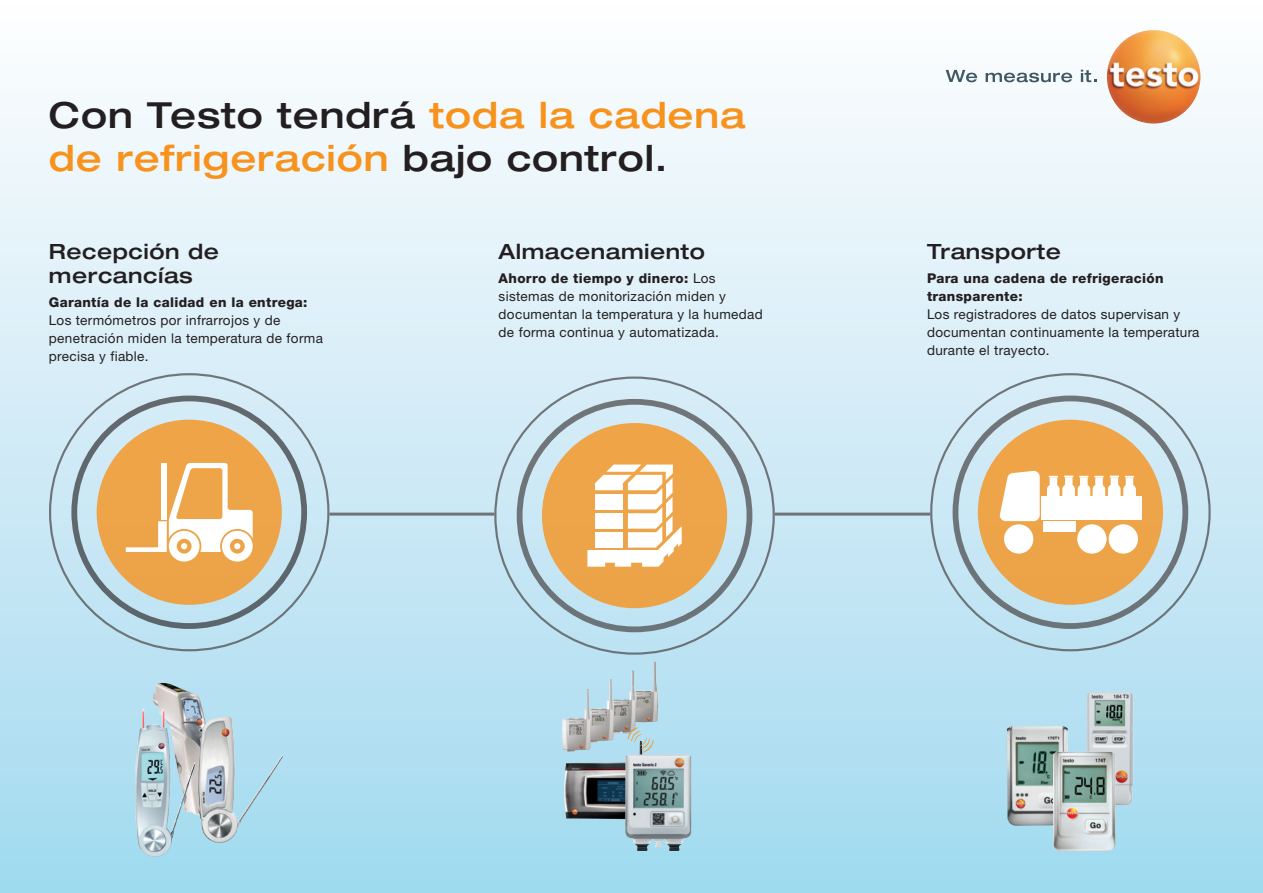
<style>
.page{position:relative;width:1263px;height:893px;background:#fff}
.page>*{position:absolute;margin:0;border:0;box-sizing:border-box;transform-origin:0 0}
.t1{font:500 expanded 36px/43.2px "Helvetica Neue LTW1 G";letter-spacing:.025em;color:#f7931d}
.t2{font:500 expanded 21px/24px "Helvetica Neue LTW1 G";letter-spacing:.025em;color:#231f20}
.t3{font:13.5px/18px "Helvetica Neue LTW1 G";letter-spacing:.025em;color:#231f20}
.t4{font:800 13.5px/18px "Helvetica Neue LTW1 G";letter-spacing:.025em;color:#231f20}
.s1{color:#231f20}
.s2{font-weight:800}
</style>
<div class="page">
<div style="left:0;top:0;width:1263px;height:893px;background:linear-gradient(to bottom,#fefdfe,#9fd5ea)"></div>
<hr style="left:329px;top:513px;width:165px;height:3px;background:#57585a">
<hr style="left:775px;top:513px;width:155px;height:3px;background:#57585a">
<div style="left:71px;top:396px;width:236px;height:233px;border:6px solid #231f20;border-radius:50%"></div>
<div style="left:97px;top:420px;width:185px;height:185px;background:#eea448;border-radius:50%"></div>
<svg style="left:126px;top:463px;width:127px;height:99px"></svg>
<div style="left:952px;top:396px;width:236px;height:233px;border:6px solid #57585a;border-radius:50%"></div>
<div style="left:978px;top:420px;width:185px;height:185px;background:#eea448;border-radius:50%"></div>
<div style="left:1062px;top:485px;width:13px;height:20px;background:#fff;border-radius:5px"></div>
<svg style="left:1064px;top:476px;width:9px;height:10px"></svg>
<div style="left:1047px;top:485px;width:12px;height:21px;background:#fff;border-radius:5px"></div>
<svg style="left:1049px;top:476px;width:9px;height:10px"></svg>
<div style="left:1078px;top:485px;width:12px;height:21px;background:#fff;border-radius:5px"></div>
<svg style="left:1079px;top:476px;width:9px;height:10px"></svg>
<div style="left:1108px;top:485px;width:12px;height:20px;background:#fff;border-radius:5px"></div>
<svg style="left:1110px;top:476px;width:9px;height:10px"></svg>
<div style="left:1092px;top:485px;width:13px;height:21px;background:#fff;border-radius:5px"></div>
<svg style="left:1094px;top:476px;width:10px;height:10px"></svg>
<div style="left:1123px;top:485px;width:13px;height:21px;background:#fff;border-radius:5px"></div>
<svg style="left:1125px;top:476px;width:9px;height:10px"></svg>
<div style="left:1004px;top:524px;width:29px;height:30px;background:#fff;border-radius:50%"></div>
<div style="left:1077px;top:524px;width:29px;height:30px;background:#fff;border-radius:50%"></div>
<div style="left:1109px;top:524px;width:29px;height:30px;background:#fff;border-radius:50%"></div>
<div style="left:1041px;top:496px;width:100px;height:24px;background:#fff"></div>
<div style="left:1043px;top:522px;width:32px;height:10px;background:#fff"></div>
<svg style="left:1000px;top:471px;width:40px;height:50px"></svg>
<div style="left:517px;top:399px;width:235px;height:233px;border:6px solid #57585a;border-radius:50%"></div>
<div style="left:542px;top:423px;width:185px;height:185px;background:#eea448;border-radius:50%"></div>
<svg style="left:587px;top:465px;width:95px;height:102px"></svg>
<img style="left:152px;top:683px;width:60px;height:132px">
<img style="left:134px;top:728px;width:61px;height:130px">
<img style="left:198px;top:717px;width:62px;height:126px">
<img style="left:629px;top:662px;width:29px;height:55px">
<img style="left:606px;top:670px;width:30px;height:64px">
<img style="left:584px;top:679px;width:30px;height:62px">
<img style="left:562px;top:689px;width:29px;height:63px">
<img style="left:564px;top:741px;width:61px;height:78px">
<svg style="left:617px;top:717px;width:47px;height:45px"></svg>
<img style="left:625px;top:754px;width:25px;height:83px">
<img style="left:1007px;top:726px;width:61px;height:100px">
<img style="left:1086px;top:692px;width:4px;height:60px">
<img style="left:1053px;top:752px;width:62px;height:99px">
<img style="left:1107px;top:30px;width:93px;height:94px;border-radius:46px">
<svg style="left:946px;top:70px;width:31px;height:12px"></svg>
<svg style="left:986px;top:73px;width:86px;height:9px"></svg>
<svg style="left:1081px;top:70px;width:15px;height:12px"></svg>
<h1 class="t1" style="left:49px;top:92px;width:698px"><span class="s1">Con Testo tendrá</span> toda la cadena de refrigeración <span class="s1">bajo control.</span></h1>
<h2 class="t2" style="left:49px;top:239px;width:171px">Recepción de mercancías</h2>
<p class="t4" style="left:49px;top:294px;width:260px">Garantía de la calidad en la entrega:</p>
<p class="t3" style="left:49px;top:311px;width:275px">Los termómetros por infrarrojos y de penetración miden la temperatura de forma precisa y fiable.</p>
<h2 class="t2" style="left:499px;top:239px;width:208px">Almacenamiento</h2>
<p class="t3" style="left:499px;top:269px;width:266px"><span class="s2">Ahorro de tiempo y dinero:</span> Los sistemas de monitorización miden y documentan la temperatura y la humedad de forma continua y automatizada.</p>
<h2 class="t2" style="left:927px;top:239px;width:135px">Transporte</h2>
<p class="t4" style="left:927px;top:270px;width:238px">Para una cadena de refrigeración transparente:</p>
<p class="t3" style="left:927px;top:305px;width:274px">Los registradores de datos supervisan y documentan continuamente la temperatura durante el trayecto.</p>
</div>
